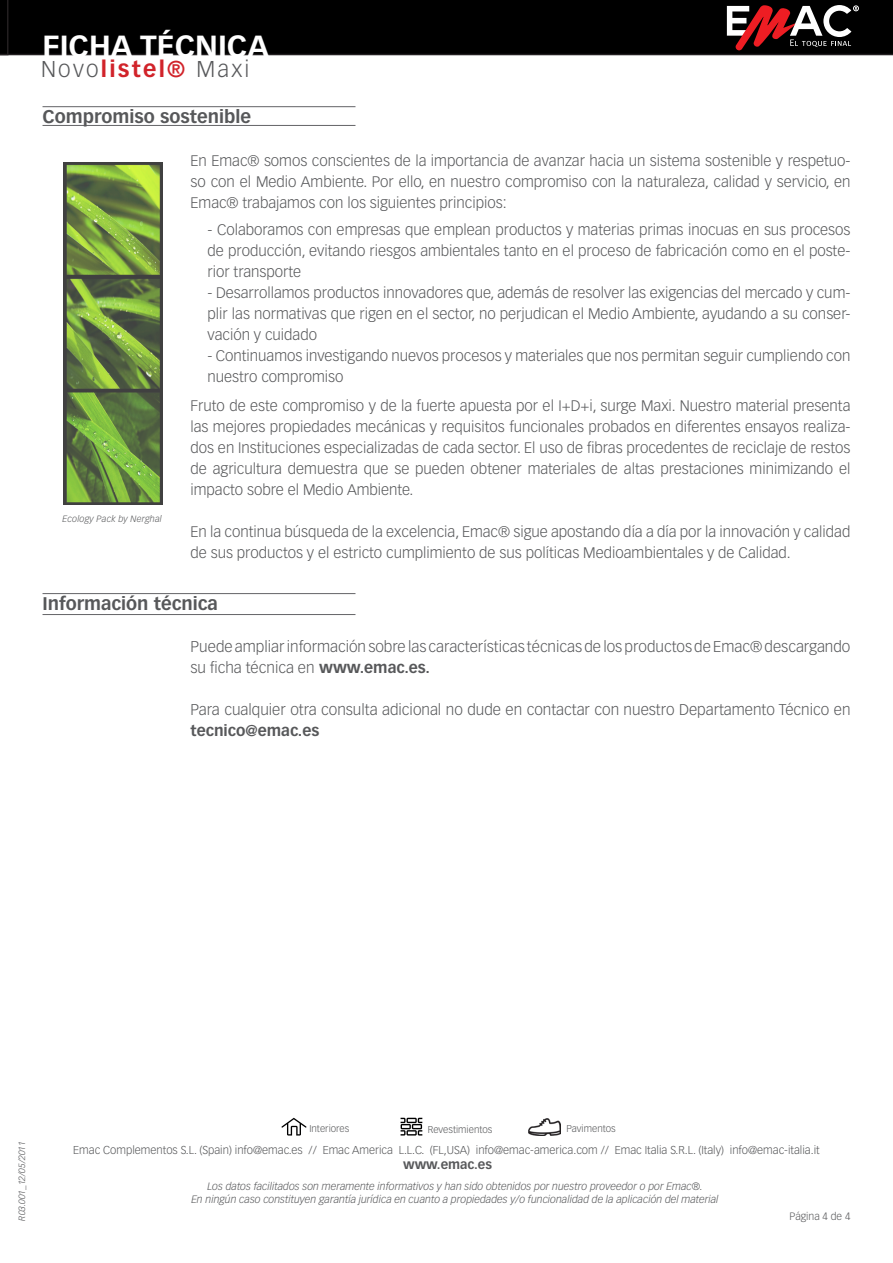
<style>
.page{position:relative;width:893px;height:1263px;background:#fff}
.page>*{position:absolute;margin:0;border:0;box-sizing:border-box;transform-origin:0 0}
.t1{font:700 30px "Vectora LT Std";color:#fff}
.t2{font:300 22.5px "Vectora LT Std";letter-spacing:.1em;color:#57585a}
.t3{font:700 18px "Vectora LT Std";color:#57585a}
.t4{font:300 15.3px/21px "Vectora LT Std";color:#57585a}
.t5{font:700 15.3px "Vectora LT Std";color:#57585a}
.Párrafo_14{font:300 15px/21px "Vectora LT Std";color:#57585a;text-align:justify}
.t6{font:700 12.75px "Vectora LT Std";color:#57585a}
.t7{font:300 11.25px "Vectora LT Std";color:#57585a}
.t8{font:italic 300 10.5px/12.6px "Vectora LT Std";color:#57585a;text-align:center}
.t9{font:300 10.5px "Vectora LT Std";color:#57585a}
.t10{font:300 9.75px "Vectora LT Std";color:#57585a}
.t11{font:italic 300 9px "Vectora LT Std";letter-spacing:.02em;color:#57585a}
.t12{font:italic 300 9px "Vectora LT Std";color:#57585a}
.s1{font-weight:700;color:#d1232a}
.s2{font-weight:700}
</style>
<div class="page">
<div style="left:9px;top:0;width:884px;height:55px;background:#000"></div>
<svg style="left:727px;top:5px;width:132px;height:45px"></svg>
<hr style="left:43px;top:593px;width:312px;height:1px;background:#636366">
<hr style="left:43px;top:614px;width:312px;height:1px;background:#636366">
<svg style="left:0;top:0;width:9px;height:55px"></svg>
<svg style="left:281px;top:1118px;width:26px;height:17px"></svg>
<svg style="left:401px;top:1118px;width:21px;height:17px"></svg>
<hr style="left:43px;top:125px;width:312px;height:1px;background:#636366">
<hr style="left:43px;top:106px;width:312px;height:1px;background:#636366">
<img style="left:529px;top:1119px;width:31px;height:16px">
<img style="left:64px;top:163px;width:99px;height:341px">
<h1 class="t1" style="left:43px;top:28px;width:228px">FICHA TÉCNICA</h1>
<p class="t2" style="left:41px;top:56px;width:210px">Novo<span class="s1">listel®</span> Maxi</p>
<p class="t3" style="left:43px;top:105px;width:210px">Compromiso sostenible</p>
<p class="Párrafo_14" style="left:190px;top:150px;width:661px">En Emac® somos conscientes de la importancia de avanzar hacia un sistema sostenible y respetuo&shy;so con el Medio Ambiente. Por ello, en nuestro compromiso con la naturaleza, calidad y servicio, en Emac® trabajamos con los siguientes principios:</p>
<p class="t11" style="left:63px;top:514px;width:101px">Ecology Pack by Nerghal</p>
<p class="Párrafo_14" style="left:207px;top:219px;width:644px">- Colaboramos con empresas que emplean productos y materias primas inocuas en sus procesos de producción, evitando riesgos ambientales tanto en el proceso de fabricación como en el poste&shy;rior transporte</p>
<p class="Párrafo_14" style="left:207px;top:282px;width:644px">- Desarrollamos productos innovadores que, además de resolver las exigencias del mercado y cum&shy;plir las normativas que rigen en el sector, no perjudican el Medio Ambiente, ayudando a su conser&shy;vación y cuidado</p>
<p class="Párrafo_14" style="left:207px;top:345px;width:644px">- Continuamos investigando nuevos procesos y materiales que nos permitan seguir cumpliendo con nuestro compromiso</p>
<p class="Párrafo_14" style="left:190px;top:396px;width:661px">Fruto de este compromiso y de la fuerte apuesta por el I+D+i, surge Maxi. Nuestro material presenta las mejores propiedades mecánicas y requisitos funcionales probados en diferentes ensayos realiza&shy;dos en Instituciones especializadas de cada sector. El uso de fibras procedentes de reciclaje de restos de agricultura demuestra que se pueden obtener materiales de altas prestaciones minimizando el impacto sobre el Medio Ambiente.</p>
<p class="Párrafo_14" style="left:190px;top:522px;width:661px">En la continua búsqueda de la excelencia, Emac® sigue apostando día a día por la innovación y calidad de sus productos y el estricto cumplimiento de sus políticas Medioambientales y de Calidad.</p>
<p class="t3" style="left:43px;top:593px;width:177px">Información técnica</p>
<p class="t4" style="left:190px;top:636px;width:661px">Puede ampliar información sobre las características técnicas de los productos de Emac® descargando su ficha técnica en <span class="s2">www.emac.es.</span></p>
<p class="t4" style="left:190px;top:699px;width:661px">Para cualquier otra consulta adicional no dude en contactar con nuestro Departamento Técnico en</p>
<p class="t5" style="left:190px;top:721px;width:130px">tecnico@emac.es</p>
<p class="t12" style="left:17px;top:1220px;width:81px;rotate:-90deg">R03.001_12/05/2011</p>
<p class="t10" style="left:309px;top:1123px;width:41px">Interiores</p>
<p class="t10" style="left:428px;top:1123px;width:66px">Revestimientos</p>
<p class="t10" style="left:566px;top:1122px;width:51px">Pavimentos</p>
<p class="t7" style="left:73px;top:1144px;width:748px">Emac Complementos S.L. (Spain) info@emac.es // Emac America L.L.C. (FL,USA) info@emac-america.com // Emac Italia S.R.L. (Italy) info@emac-italia.it</p>
<p class="t6" style="left:403px;top:1157px;width:90px">www.emac.es</p>
<p class="t8" style="left:191px;top:1180px;width:529px">Los datos facilitados son meramente informativos y han sido obtenidos por nuestro proveedor o por Emac®.<br>En ningún caso constituyen garantía jurídica en cuanto a propiedades y/o funcionalidad de la aplicación del material</p>
<p class="t9" style="left:790px;top:1211px;width:62px">Página 4 de 4</p>
</div>
